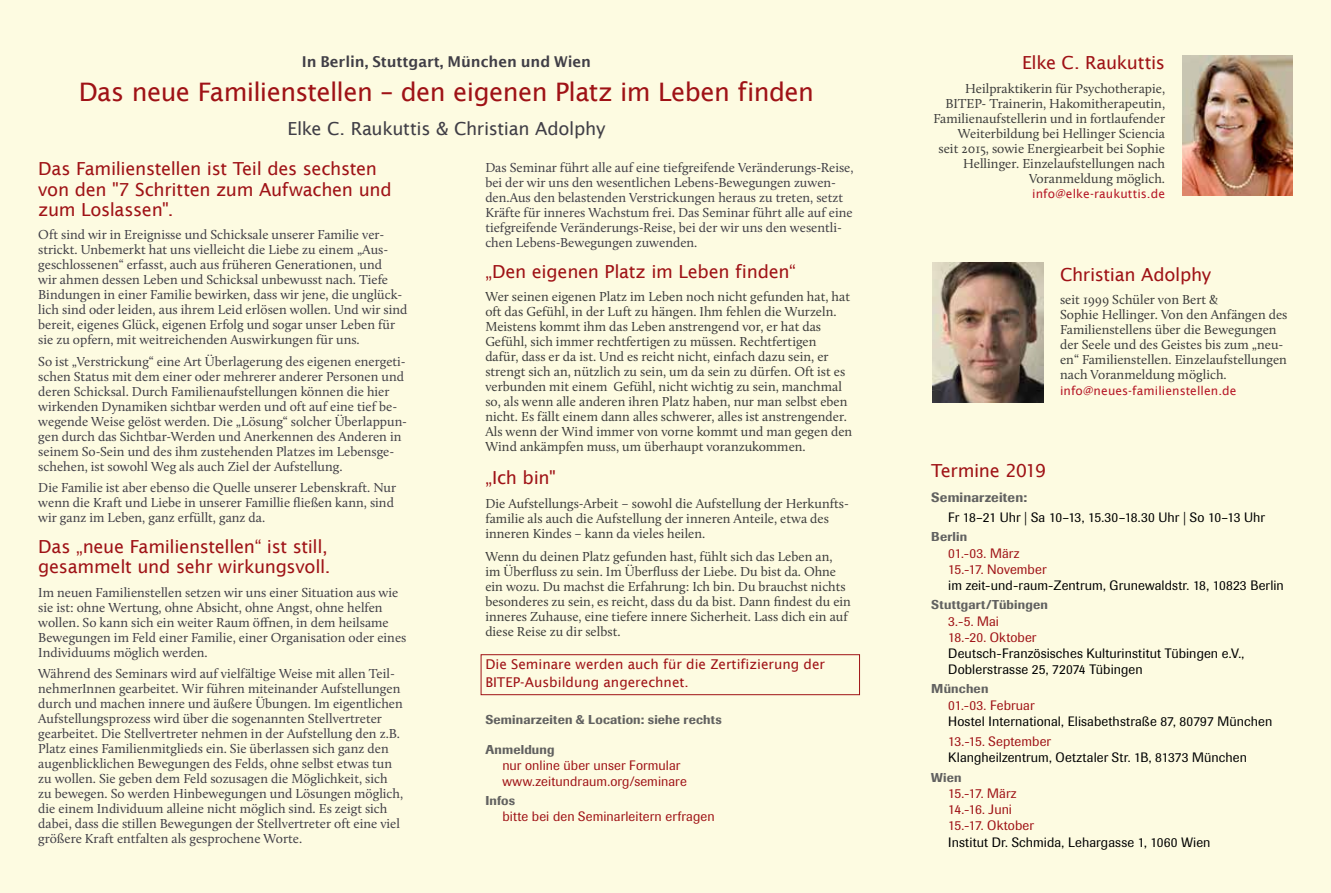
<style>
.page{position:relative;width:1331px;height:893px;background:#fdfbe1}
.page>*{position:absolute;margin:0;border:0;box-sizing:border-box;transform-origin:0 0}
.t1{font:25.5px "Lucida Sans";letter-spacing:-.025em;color:#9f1216}
.t2{font:18px/20.2px "Lucida Sans";letter-spacing:-.015em;color:#9f1216}
.t3{font:18px "Lucida Sans";letter-spacing:-.02em;color:#403e46}
.t4{font:600 15px "Lucida Sans";letter-spacing:-.005em;color:#403e46}
.t5{font:13.5px/15px "Calluna";color:#403e46}
.t6{font:13.5px/15px "Calluna";color:#3c3c3b}
.t7{font:13.5px/16.2px "Imago";letter-spacing:.01em;color:#000}
.t8{font:13.5px/16.2px "Imago";letter-spacing:.01em;color:#9f1216}
.t9{font:13.5px/18px "Lucida Sans";color:#9f1216}
.t10{font:500 13.5px "Imago";letter-spacing:.015em;color:#616160}
.t11{font:500 12.75px "Imago";letter-spacing:.015em;color:#616160}
.t12{font:12px "Lucida Sans";letter-spacing:.01em;color:#b61827}
</style>
<div class="page">
<div style="left:481px;top:654px;width:379px;height:41px;border:1px solid #9f1216"></div>
<img style="left:932px;top:263px;width:111px;height:140px">
<img style="left:1182px;top:55px;width:111px;height:141px">
<p class="t4" style="left:302px;top:53px;width:291px">In Berlin, Stuttgart, München und Wien</p>
<h1 class="t1" style="left:79px;top:77px;width:737px">Das neue Familienstellen – den eigenen Platz im Leben finden</h1>
<h2 class="t3" style="left:287px;top:119px;width:319px">Elke C. Raukuttis &amp; Christian Adolphy</h2>
<h2 class="t2" style="left:38px;top:159px;width:355px">Das Familienstellen ist Teil des sechsten von den "7 Schritten zum Aufwachen und zum Loslassen".</h2>
<p class="t5" style="left:38px;top:227px;width:371px">Oft sind wir in Ereignisse und Schicksale unserer Familie ver&shy;strickt. Unbemerkt hat uns vielleicht die Liebe zu einem „Aus&shy;geschlossenen“ erfasst, auch aus früheren Generationen, und<br>wir ahmen dessen Leben und Schicksal unbewusst nach. Tiefe Bindungen in einer Familie bewirken, dass wir jene, die unglück&shy;lich sind oder leiden, aus ihrem Leid erlösen wollen. Und wir sind bereit, eigenes Glück, eigenen Erfolg und sogar unser Leben für sie zu opfern, mit weitreichenden Auswirkungen für uns.</p>
<p class="t5" style="left:38px;top:354px;width:370px">So ist „Verstrickung“ eine Art Überlagerung des eigenen energeti&shy;schen Status mit dem einer oder mehrerer anderer Personen und deren Schicksal. Durch Familienaufstellungen können die hier wirkenden Dynamiken sichtbar werden und oft auf eine tief be&shy;wegende Weise gelöst werden. Die „Lösung“ solcher Überlappun&shy;gen durch das Sichtbar-Werden und Anerkennen des Anderen in seinem So-Sein und des ihm zustehenden Platzes im Lebensge&shy;schehen, ist sowohl Weg als auch Ziel der Aufstellung.</p>
<p class="t5" style="left:38px;top:480px;width:359px">Die Familie ist aber ebenso die Quelle unserer Lebenskraft. Nur wenn die Kraft und Liebe in unserer Famillie fließen kann, sind wir ganz im Leben, ganz erfüllt, ganz da.</p>
<h2 class="t2" style="left:38px;top:537px;width:294px">Das „neue Familienstellen“ ist still, gesammelt und sehr wirkungsvoll.</h2>
<p class="t5" style="left:38px;top:585px;width:370px">Im neuen Familienstellen setzen wir uns einer Situation aus wie sie ist: ohne Wertung, ohne Absicht, ohne Angst, ohne helfen wollen. So kann sich ein weiter Raum öffnen, in dem heilsame Bewegungen im Feld einer Familie, einer Organisation oder eines Individuums möglich werden.</p>
<p class="t5" style="left:38px;top:666px;width:367px">Während des Seminars wird auf vielfältige Weise mit allen Teil&shy;nehmerInnen gearbeitet. Wir führen miteinander Aufstellungen durch und machen innere und äußere Übungen. Im eigentlichen Aufstellungsprozess wird über die sogenannten Stellvertreter gearbeitet. Die Stellvertreter nehmen in der Aufstellung den z.B.<br>Platz eines Familienmitglieds ein. Sie überlassen sich ganz den augenblicklichen Bewegungen des Felds, ohne selbst etwas tun zu wollen. Sie geben dem Feld sozusagen die Möglichkeit, sich zu bewegen. So werden Hinbewegungen und Lösungen möglich, die einem Individuum alleine nicht möglich sind. Es zeigt sich dabei, dass die stillen Bewegungen der Stellvertreter oft eine viel größere Kraft entfalten als gesprochene Worte.</p>
<p class="t5" style="left:485px;top:160px;width:370px">Das Seminar führt alle auf eine tiefgreifende Veränderungs-Reise, bei der wir uns den wesentlichen Lebens-Bewegungen zuwen&shy;den.Aus den belastenden Verstrickungen heraus zu treten, setzt Kräfte für inneres Wachstum frei. Das Seminar führt alle auf eine tiefgreifende Veränderungs-Reise, bei der wir uns den wesentli&shy;chen Lebens-Bewegungen zuwenden.</p>
<h2 class="t2" style="left:485px;top:261px;width:312px">„Den eigenen Platz im Leben finden“</h2>
<p class="t6" style="left:485px;top:289px;width:368px">Wer seinen eigenen Platz im Leben noch nicht gefunden hat, hat oft das Gefühl, in der Luft zu hängen. Ihm fehlen die Wurzeln.<br>Meistens kommt ihm das Leben anstrengend vor, er hat das Gefühl, sich immer rechtfertigen zu müssen. Rechtfertigen dafür, dass er da ist. Und es reicht nicht, einfach dazu sein, er strengt sich an, nützlich zu sein, um da sein zu dürfen. Oft ist es verbunden mit einem Gefühl, nicht wichtig zu sein, manchmal so, als wenn alle anderen ihren Platz haben, nur man selbst eben nicht. Es fällt einem dann alles schwerer, alles ist anstrengender.<br>Als wenn der Wind immer von vorne kommt und man gegen den Wind ankämpfen muss, um überhaupt voranzukommen.</p>
<h2 class="t2" style="left:485px;top:468px;width:72px">„Ich bin"</h2>
<p class="t6" style="left:485px;top:495px;width:365px">Die Aufstellungs-Arbeit – sowohl die Aufstellung der Herkunfts&shy;familie als auch die Aufstellung der inneren Anteile, etwa des inneren Kindes – kann da vieles heilen.</p>
<p class="t6" style="left:485px;top:549px;width:367px">Wenn du deinen Platz gefunden hast, fühlt sich das Leben an, im Überfluss zu sein. Im Überfluss der Liebe. Du bist da. Ohne ein wozu. Du machst die Erfahrung: Ich bin. Du brauchst nichts besonderes zu sein, es reicht, dass du da bist. Dann findest du ein inneres Zuhause, eine tiefere innere Sicherheit. Lass dich ein auf diese Reise zu dir selbst.</p>
<p class="t9" style="left:485px;top:655px;width:341px">Die Seminare werden auch für die Zertifizierung der<br>BITEP-Ausbildung angerechnet.</p>
<p class="t11" style="left:485px;top:711px;width:238px">Seminarzeiten &amp; Location: siehe rechts</p>
<p class="t11" style="left:485px;top:741px;width:71px">Anmeldung</p>
<p class="t8" style="left:502px;top:757px;width:186px">nur online über unser Formular www.zeitundraum.org/seminare</p>
<p class="t11" style="left:485px;top:793px;width:31px">Infos</p>
<p class="t8" style="left:502px;top:809px;width:214px">bitte bei den Seminarleitern erfragen</p>
<h2 class="t2" style="left:1022px;top:53px;width:145px">Elke C. Raukuttis</h2>
<p class="t6" style="left:933px;top:81px;width:233px;text-align:right">Heilpraktikerin für Psychotherapie, BITEP- Trainerin, Hakomitherapeutin, Familienaufstellerin und in fortlaufender Weiterbildung bei Hellinger Sciencia<br>seit 2015, sowie Energiearbeit bei Sophie Hellinger. Einzelaufstellungen nach Voranmeldung möglich.</p>
<p class="t12" style="left:1032px;top:187px;width:134px">info@elke-raukuttis.de</p>
<h2 class="t2" style="left:1060px;top:264px;width:153px">Christian Adolphy</h2>
<p class="t6" style="left:1060px;top:292px;width:229px">seit 1999 Schüler von Bert &amp;<br>Sophie Hellinger. Von den Anfängen des Familienstellens über die Bewegungen der Seele und des Geistes bis zum „neu&shy;en“ Familienstellen. Einzelaufstellungen nach Voranmeldung möglich.</p>
<p class="t12" style="left:1060px;top:384px;width:178px">info@neues-familienstellen.de</p>
<h2 class="t2" style="left:931px;top:460px;width:116px">Termine 2019</h2>
<p class="t10" style="left:931px;top:489px;width:97px">Seminarzeiten:</p>
<p class="t7" style="left:948px;top:509px;width:318px">Fr 18–21 Uhr | Sa 10–13, 15.30–18.30 Uhr | So 10–13 Uhr</p>
<p class="t11" style="left:931px;top:529px;width:37px">Berlin</p>
<p class="t8" style="left:948px;top:545px;width:100px">01.-03. März<br>15.-17. November</p>
<p class="t7" style="left:948px;top:577px;width:337px">im zeit-und-raum-Zentrum, Grunewaldstr. 18, 10823 Berlin</p>
<p class="t11" style="left:931px;top:597px;width:118px">Stuttgart/Tübingen</p>
<p class="t8" style="left:948px;top:613px;width:90px">3.-5. Mai<br>18.-20. Oktober</p>
<p class="t7" style="left:948px;top:645px;width:298px">Deutsch-Französisches Kulturinstitut Tübingen e.V.,<br>Doblerstrasse 25, 72074 Tübingen</p>
<p class="t11" style="left:931px;top:681px;width:59px">München</p>
<p class="t8" style="left:948px;top:697px;width:88px">01.-03. Februar</p>
<p class="t7" style="left:948px;top:713px;width:326px">Hostel International, Elisabethstraße 87, 80797 München</p>
<p class="t8" style="left:948px;top:733px;width:104px">13.-15. September</p>
<p class="t7" style="left:948px;top:750px;width:300px">Klangheilzentrum, Oetztaler Str. 1B, 81373 München</p>
<p class="t11" style="left:931px;top:769px;width:32px">Wien</p>
<p class="t8" style="left:948px;top:785px;width:87px">15.-17. März<br>14.-16. Juni<br>15.-17. Oktober</p>
<p class="t7" style="left:948px;top:834px;width:264px">Institut Dr. Schmida, Lehargasse 1, 1060 Wien</p>
</div>
